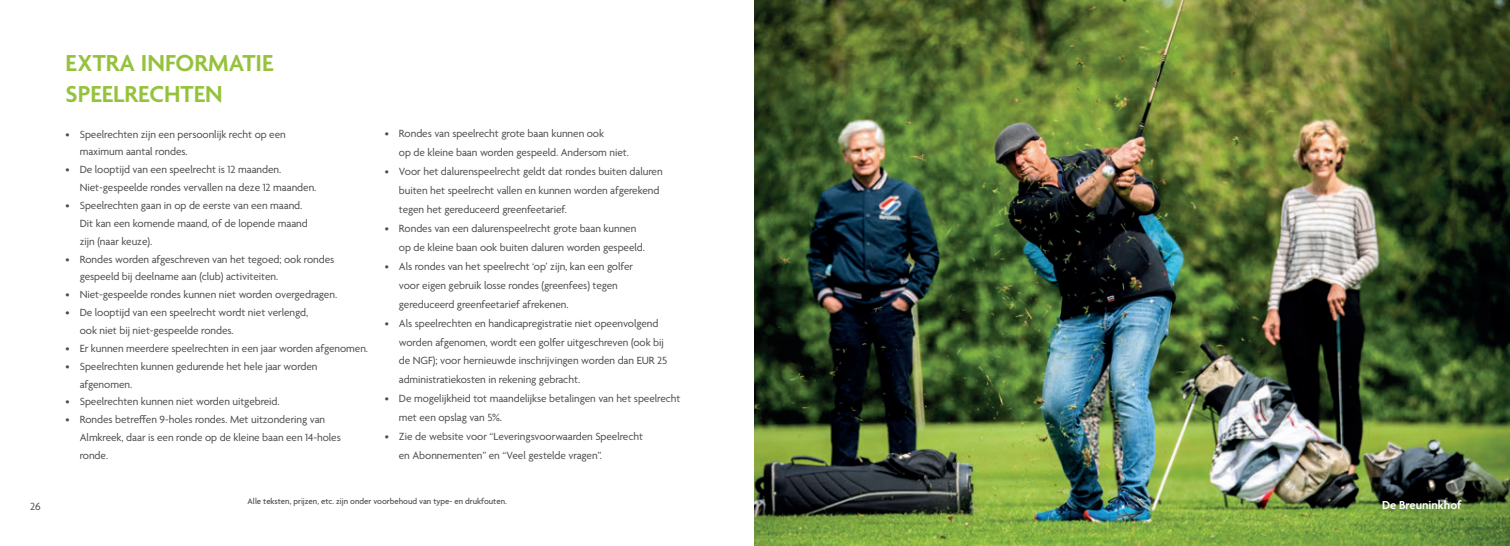
<style>
.page{position:relative;width:1510px;height:546px;background:#fff}
.page>*{position:absolute;margin:0;border:0;box-sizing:border-box;transform-origin:0 0}
.t1{font:600 25px/31.2px "Agenda";color:#95c23c}
.t2{font:600 12.5px "Agenda";color:#fff}
.t3{font:11.25px/18.9px "Agenda";letter-spacing:-.005em;color:#4b4c4d}
.t4{font:500 8.75px "Agenda";color:#4b4c4d}
</style>
<div class="page">
<img style="left:755px;top:0;width:754px;height:546px">
<p class="t3" style="left:30px;top:498px;width:12px">26</p>
<h1 class="t1" style="left:66px;top:48px;width:209px">EXTRA INFORMATIE<br>SPEELRECHTEN</h1>
<p class="t3" style="left:80px;top:126px;width:208px;line-height:17.9px;text-indent:-14px">• Speelrechten zijn een persoonlijk recht op een maximum aantal rondes.</p>
<p class="t3" style="left:80px;top:161px;width:238px;line-height:17.9px;text-indent:-14px">• De looptijd van een speelrecht is 12 maanden.<br>Niet-gespeelde rondes vervallen na deze 12 maanden.</p>
<p class="t3" style="left:80px;top:197px;width:230px;line-height:17.9px;text-indent:-14px">• Speelrechten gaan in op de eerste van een maand.<br>Dit kan een komende maand, of de lopende maand zijn (naar keuze).</p>
<p class="t3" style="left:80px;top:251px;width:256px;line-height:17.9px;text-indent:-14px">• Rondes worden afgeschreven van het tegoed; ook rondes gespeeld bij deelname aan (club) activiteiten.</p>
<p class="t3" style="left:66px;top:286px;width:273px">• Niet-gespeelde rondes kunnen niet worden overgedragen.</p>
<p class="t3" style="left:80px;top:304px;width:230px;line-height:17.9px;text-indent:-14px">• De looptijd van een speelrecht wordt niet verlengd, ook niet bij niet-gespeelde rondes.</p>
<p class="t3" style="left:66px;top:339px;width:304px">• Er kunnen meerdere speelrechten in een jaar worden afgenomen.</p>
<p class="t3" style="left:80px;top:358px;width:239px;line-height:17.9px;text-indent:-14px">• Speelrechten kunnen gedurende het hele jaar worden afgenomen.</p>
<p class="t3" style="left:66px;top:393px;width:216px">• Speelrechten kunnen niet worden uitgebreid.</p>
<p class="t3" style="left:80px;top:411px;width:262px;line-height:17.9px;text-indent:-14px">• Rondes betreffen 9-holes rondes. Met uitzondering van<br>Almkreek, daar is een ronde op de kleine baan een 14-holes ronde.</p>
<p class="t3" style="left:399px;top:125px;width:232px;text-indent:-14px">• Rondes van speelrecht grote baan kunnen ook<br>op de kleine baan worden gespeeld. Andersom niet.</p>
<p class="t3" style="left:399px;top:163px;width:265px;text-indent:-14px">• Voor het dalurenspeelrecht geldt dat rondes buiten daluren buiten het speelrecht vallen en kunnen worden afgerekend tegen het gereduceerd greenfeetarief.</p>
<p class="t3" style="left:399px;top:220px;width:247px;text-indent:-14px">• Rondes van een dalurenspeelrecht grote baan kunnen op de kleine baan ook buiten daluren worden gespeeld.</p>
<p class="t3" style="left:399px;top:257px;width:236px;text-indent:-14px">• Als rondes van het speelrecht ‘op’ zijn, kan een golfer voor eigen gebruik losse rondes (greenfees) tegen gereduceerd greenfeetarief afrekenen.</p>
<p class="t3" style="left:399px;top:314px;width:270px;text-indent:-14px">• Als speelrechten en handicapregistratie niet opeenvolgend worden afgenomen, wordt een golfer uitgeschreven (ook bij de NGF); voor hernieuwde inschrijvingen worden dan EUR 25 administratiekosten in rekening gebracht.</p>
<p class="t3" style="left:399px;top:390px;width:283px;text-indent:-14px">• De mogelijkheid tot maandelijkse betalingen van het speelrecht met een opslag van 5%.</p>
<p class="t3" style="left:399px;top:427px;width:246px;text-indent:-14px">• Zie de website voor “Leveringsvoorwaarden Speelrecht en Abonnementen” en “Veel gestelde vragen”.</p>
<p class="t4" style="left:247px;top:497px;width:261px">Alle teksten, prijzen, etc. zijn onder voorbehoud van type- en drukfouten.</p>
<p class="t2" style="left:1381px;top:498px;width:81px">De Breuninkhof</p>
</div>
